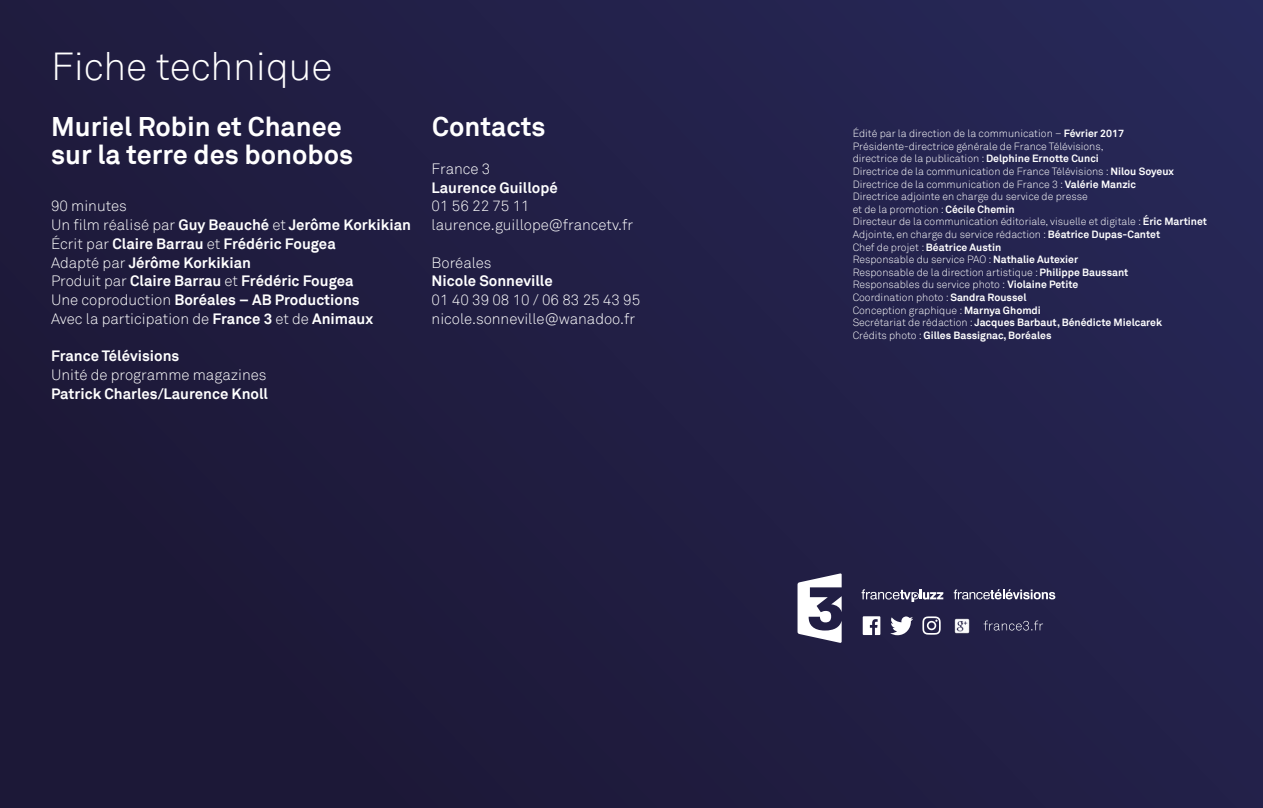
<style>
.page{position:relative;width:1263px;height:808px;background:#fff}
.page>*{position:absolute;margin:0;border:0;box-sizing:border-box;transform-origin:0 0}
.t1{font:300 39px "Akkurat";color:#fff}
.t2{font:700 27px/28.2px "Akkurat";color:#fff}
.t3{font:700 15px/18.8px "Akkurat";color:#fff}
.t4{font:300 15px/18.8px "Akkurat";color:#fff}
.t5{font:300 10.5px/12.6px "Akkurat";color:#fff}
.s1{font-weight:300}
.s2{font-weight:700}
</style>
<div class="page">
<div style="left:0;top:0;width:1263px;height:808px;background:linear-gradient(to right,#1d1837,#252551)"></div>
<svg style="left:984px;top:620px;width:59px;height:10px"></svg>
<svg style="left:863px;top:616px;width:17px;height:19px"></svg>
<svg style="left:890px;top:616px;width:23px;height:19px"></svg>
<svg style="left:861px;top:589px;width:82px;height:13px"></svg>
<img style="left:953px;top:617px;width:18px;height:18px">
<svg style="left:797px;top:573px;width:45px;height:70px"></svg>
<svg style="left:922px;top:616px;width:19px;height:19px"></svg>
<svg style="left:954px;top:589px;width:101px;height:10px"></svg>
<h1 class="t1" style="left:51px;top:43px;width:283px">Fiche technique</h1>
<h2 class="t2" style="left:51px;top:113px;width:304px">Muriel Robin et Chanee sur la terre des bonobos</h2>
<h2 class="t2" style="left:432px;top:113px;width:115px">Contacts</h2>
<h3 class="t4" style="left:432px;top:159px;width:60px">France 3</h3>
<h3 class="t3" style="left:432px;top:178px;width:128px">Laurence Guillopé</h3>
<h3 class="t4" style="left:432px;top:197px;width:203px">01 56 22 75 11 laurence.guillope@francetv.fr</h3>
<h3 class="t4" style="left:432px;top:253px;width:62px">Boréales</h3>
<h3 class="t3" style="left:432px;top:272px;width:123px">N icole Sonneville</h3>
<h3 class="t4" style="left:432px;top:291px;width:210px">01 40 39 08 10 / 06 83 25 43 95 nicole.sonneville@wanadoo.fr</h3>
<p class="t3" style="left:51px;top:197px;width:361px"><span class="s1">90 minutes<br>Un film réalisé par</span> Guy Beauché <span class="s1">et</span> Jerôme Korkikian <span class="s1">Écrit par</span> Claire Barrau <span class="s1">et</span> Frédéric Fougea<br><span class="s1">Adapté par</span> Jérôme Korkikian<br><span class="s1">Produit par</span> Claire Barrau <span class="s1">et</span> Frédéric Fougea<br><span class="s1">Une coproduction</span> Boréales – AB Productions<br><span class="s1">Avec la participation de</span> France 3 <span class="s1">et de</span> Animaux</p>
<h3 class="t3" style="left:51px;top:347px;width:130px">France Télévisions</h3>
<h3 class="t4" style="left:51px;top:366px;width:217px">Unité de programme magazines</h3>
<h3 class="t3" style="left:51px;top:384px;width:219px">Patrick Charles/Laurence Knoll</h3>
<p class="t5" style="left:853px;top:127px;width:356px">Édité par la direction de la communication – <span class="s2">Février 2017<br></span>Présidente-directrice générale de France Télévisions,<br>directrice de la publication : <span class="s2">Delphine Ernotte Cunci<br></span>Directrice de la communication de France Télévisions : <span class="s2">Nilou Soyeux </span>Directrice de la communication de France 3 : <span class="s2">Valérie Manzic<br></span>Directrice adjointe en charge du service de presse<br>et de la promotion : <span class="s2">Cécile Chemin<br></span>Directeur de la communication éditoriale, visuelle et digitale : <span class="s2">Éric Martinet </span>Adjointe, en charge du service rédaction : <span class="s2">Béatrice Dupas-Cantet<br></span>Chef de projet : <span class="s2">Béatrice Austin<br></span>Responsable du service PAO : <span class="s2">Nathalie Autexier<br></span>Responsable de la direction artistique : <span class="s2">Philippe Baussant<br></span>Responsables du service photo : <span class="s2">Violaine Petite<br></span>Coordination photo : <span class="s2">Sandra Roussel<br></span>Conception graphique : <span class="s2">Marnya Ghomdi<br></span>Secrétariat de rédaction : <span class="s2">Jacques Barbaut, Bénédicte Mielcarek<br></span>Crédits photo : <span class="s2">Gilles Bassignac, Boréales</span></p>
</div>
